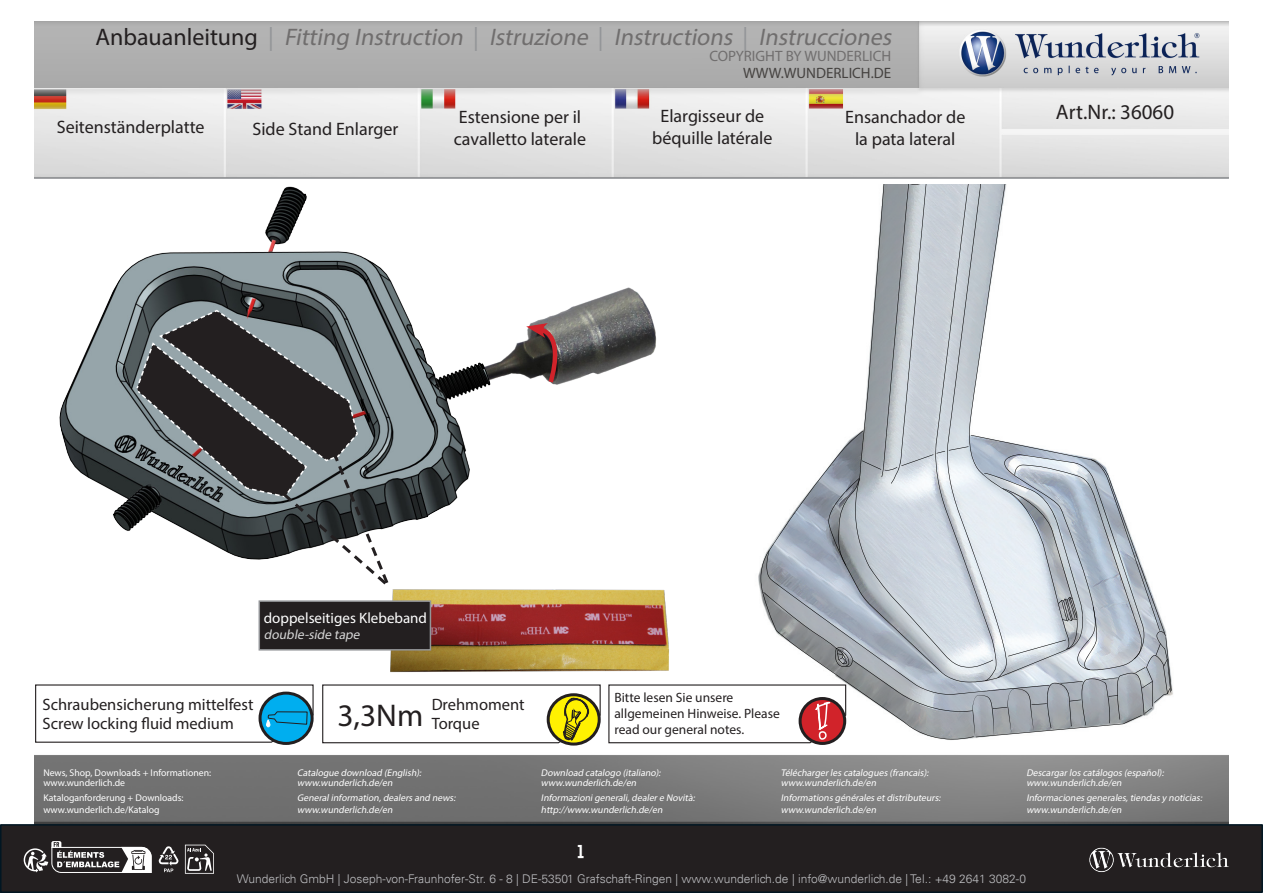
<style>
.page{position:relative;width:1263px;height:893px;background:#fff}
.page>*{position:absolute;margin:0;border:0;box-sizing:border-box;transform-origin:0 0}
.t1{font:31.5px "Myriad Pro";color:#231f20}
.t2{font:italic 24px "Myriad Pro";color:#706e6e}
.t3{font:21px "Myriad Pro";color:#231f20}
.t4{font:18px/21.6px "Myriad Pro";color:#231f20;text-align:center}
.t5{font:16.5px/19.8px "Myriad Pro";color:#231f20}
.t6{font:15px "Myriad Pro";color:#fff}
.t7{font:15px "Myriad Pro";color:#706e6e}
.t8{font:15px "Myriad Pro";color:#454240}
.t9{font:13.5px/16.2px "Myriad Pro";color:#231f20}
.t10{font:italic 13.5px "Myriad Pro";color:#d6d6d6}
.t11{font:700 13.5px "Gobold";color:#fff}
.t12{font:300 12px "Univers LT";color:#bcbdc0}
.t13{font:italic 9.75px/10.2px "Myriad Pro";letter-spacing:-.015em;color:#fff}
.t14{font:9.75px/10.2px "Myriad Pro";color:#fff}
.s1{font-style:normal;color:#231f20}
.s2{font-style:normal;color:#939598}
</style>
<div class="page">
<img style="left:34px;top:21px;width:1195px;height:803px">
<img style="left:60px;top:175px;width:668px;height:384px">
<svg style="left:526px;top:323px;width:40px;height:63px;background:#6e5553"></svg>
<img style="left:382px;top:581px;width:226px;height:98px">
<svg style="left:135px;top:309px;width:256px;height:279px"></svg>
<div style="left:259px;top:601px;width:171px;height:49px;background:#231f20"></div>
<div style="left:259px;top:600px;width:172px;height:51px;border:2px solid #939598"></div>
<hr style="left:34px;top:177px;width:1195px;height:2px;background:#939598">
<svg style="left:322px;top:684px;width:279px;height:130px"></svg>
<svg style="left:35px;top:684px;width:279px;height:59px"></svg>
<svg style="left:608px;top:185px;width:564px;height:559px"></svg>
<div style="left:1px;top:825px;width:1261px;height:67px;background:#231f20"></div>
<div style="left:0;top:824px;width:1263px;height:69px;border:2px solid #011622"></div>
<img style="left:1086px;top:821px;width:177px;height:72px">
<svg style="left:158px;top:846px;width:20px;height:26px"></svg>
<svg style="left:24px;top:841px;width:128px;height:32px"></svg>
<svg style="left:185px;top:845px;width:29px;height:29px"></svg>
<h2 class="t2" style="left:95px;top:22px;width:802px"><span class="s1">A n b a u a n l e i t u n g</span> <span class="s2">|</span> Fitting Instruction <span class="s2">|</span> Istruzione <span class="s2">|</span> Instructions <span class="s2">|</span> Instrucciones</h2>
<h3 class="t8" style="left:743px;top:64px;width:150px">WWW.WUNDERLICH.DE</h3>
<h3 class="t7" style="left:709px;top:47px;width:183px">COPYRIGHT BY WUNDERLICH</h3>
<h3 class="t4" style="left:57px;top:115px;width:149px">Seitenständerplatte</h3>
<h3 class="t4" style="left:253px;top:117px;width:147px">Side Stand Enlarger</h3>
<h3 class="t4" style="left:454px;top:106px;width:134px;text-align:left">Estensione per il cavalletto laterale</h3>
<h3 class="t4" style="left:652px;top:105px;width:122px">Elargisseur de béquille latérale</h3>
<h3 class="t4" style="left:845px;top:106px;width:122px">Ensanchador de la pata lateral</h3>
<h3 class="t3" style="left:1056px;top:99px;width:120px">Art.Nr.: 36060</h3>
<h3 class="t6" style="left:264px;top:609px;width:165px">doppelseitiges Klebeband</h3>
<h3 class="t10" style="left:264px;top:626px;width:100px">double-side tape</h3>
<h3 class="t5" style="left:43px;top:694px;width:213px">Schraubensicherung mittelfest<br>Screw locking fluid medium</h3>
<h3 class="t5" style="left:432px;top:694px;width:95px">Drehmoment<br>Torque</h3>
<h3 class="t9" style="left:614px;top:689px;width:167px">Bitte lesen Sie unsere allgemeinen Hinweise. Please read our general notes.</h3>
<p class="t14" style="left:43px;top:767px;width:169px">News, Shop, Downloads + Informationen: www.wunderlich.de</p>
<p class="t14" style="left:43px;top:792px;width:142px;line-height:11.7px">Kataloganforderung + Downloads: www.wunderlich.de/Katalog</p>
<h1 class="t1" style="left:337px;top:696px;width:88px">3,3Nm</h1>
<p class="t13" style="left:781px;top:767px;width:151px">Téléchargerles catalogues (francais): www.wunderlich.de/en</p>
<p class="t13" style="left:781px;top:792px;width:163px;line-height:11.7px">Informations générales etdistributeurs: www.wunderlich.de/en</p>
<p class="t13" style="left:541px;top:767px;width:123px">Download catalogo (italiano): www.wunderlich.de/en</p>
<p class="t13" style="left:541px;top:792px;width:157px;line-height:11.7px">Informazionigenerali,dealere Novità: http://www.wunderlich.de/en</p>
<p class="t13" style="left:297px;top:767px;width:128px">Catalogue download (English): www.wunderlich.de/en</p>
<p class="t13" style="left:297px;top:792px;width:162px;line-height:11.7px">Generalinformation,dealers and news: www.wunderlich.de/en</p>
<p class="t13" style="left:1026px;top:767px;width:141px">Descargarlos catálogos (español): www.wunderlich.de/en</p>
<p class="t13" style="left:1026px;top:792px;width:179px;line-height:11.7px">Informaciones generales,tiendas y noticias: www.wunderlich.de/en</p>
<h3 class="t11" style="left:577px;top:843px;width:9px">1</h3>
<p class="t12" style="left:237px;top:871px;width:790px">Wunderlich GmbH | Joseph-von-Fraunhofer-Str. 6 - 8 | DE-53501 Grafschaft-Ringen | www.wunderlich.de | info@wunderlich.de | Tel.: +49 2641 3082-0</p>
</div>
